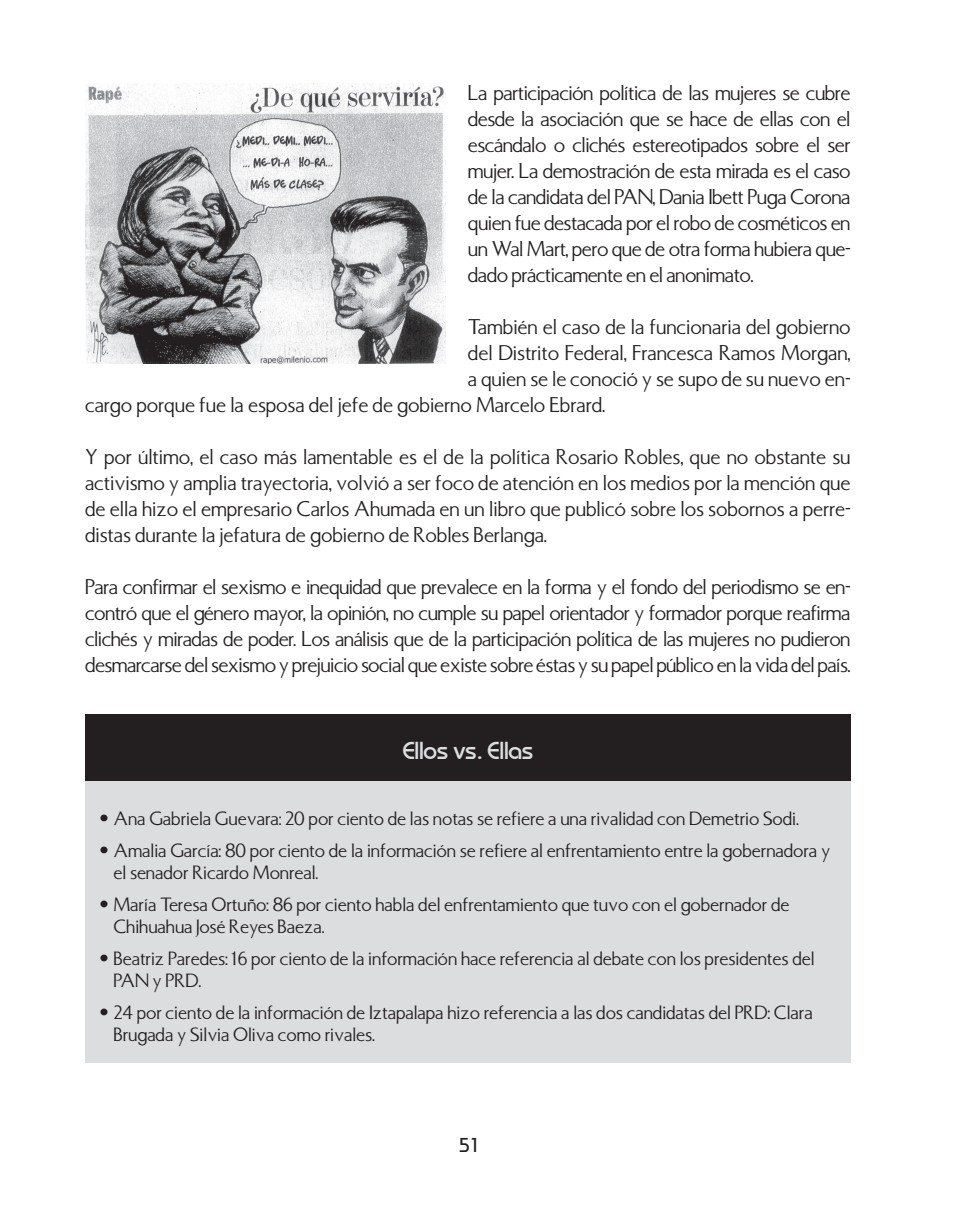
<style>
.page{position:relative;width:964px;height:1219px;background:#fff}
.page>*{position:absolute;margin:0;border:0;box-sizing:border-box;transform-origin:0 0}
.t1{font:800 22px "Unique";color:#dcdddf}
.t2{font:20px/26px "Basilea";color:#231f20;text-align:justify}
.t3{font:18px/22px "Basilea";color:#231f20}
.t4{font:18px "Unique";color:#231f20}
.s1{font-family:"Unique"}
</style>
<div class="page">
<img style="left:85px;top:84px;width:360px;height:279px">
<div style="left:85px;top:714px;width:765px;height:349px;background:#dcdddf"></div>
<div style="left:85px;top:714px;width:765px;height:66px;background:#231f20"></div>
<p class="t2" style="left:468px;top:81px;width:384px">La participación política de las mujeres se cubre desde la asociación que se hace de ellas con el escándalo o clichés estereotipados sobre el ser mujer. La demostración de esta mirada es el caso de la candidata del PAN, Dania Ibett Puga Corona quien fue destacada por el robo de cosméticos en un Wal Mart, pero que de otra forma hubiera que&shy;dado prácticamente en el anonimato.</p>
<p class="t2" style="left:468px;top:315px;width:384px">También el caso de la funcionaria del gobierno</p>
<p class="t2" style="left:468px;top:341px;width:384px">del Distrito Federal, Francesca Ramos Morgan,</p>
<p class="t2" style="left:468px;top:367px;width:384px">a quien se le conoció y se supo de su nuevo en-</p>
<p class="t2" style="left:85px;top:393px;width:522px">cargo porque fue la esposa del jefe de gobierno Marcelo Ebrard.</p>
<p class="t2" style="left:85px;top:445px;width:767px">Y por último, el caso más lamentable es el de la política Rosario Robles, que no obstante su activismo y amplia trayectoria, volvió a ser foco de atención en los medios por la mención que de ella hizo el empresario Carlos Ahumada en un libro que publicó sobre los sobornos a perre&shy;distas durante la jefatura de gobierno de Robles Berlanga.</p>
<p class="t2" style="left:85px;top:575px;width:767px">Para confirmar el sexismo e inequidad que prevalece en la forma y el fondo del periodismo se en&shy;contró que el género mayor, la opinión, no cumple su papel orientador y formador porque reafirma clichés y miradas de poder. Los análisis que de la participación política de las mujeres no pudieron desmarcarse del sexismo y prejuicio social que existe sobre éstas y su papel público en la vida del país.</p>
<p class="t1" style="left:403px;top:736px;width:132px">Ellos vs. Ellas</p>
<p class="t3" style="left:99px;top:809px;width:701px"><span class="s1">•</span> Ana Gabriela Guevara: 20 por ciento de las notas se refiere a una rivalidad con Demetrio Sodi.</p>
<p class="t3" style="left:113px;top:841px;width:718px;text-indent:-14px"><span class="s1">•</span> Amalia García: 80 por ciento de la información se refiere al enfrentamiento entre la gobernadora y el senador Ricardo Monreal.</p>
<p class="t3" style="left:113px;top:895px;width:677px;text-indent:-14px"><span class="s1">•</span> María Teresa Ortuño: 86 por ciento habla del enfrentamiento que tuvo con el gobernador de<br>Chihuahua José Reyes Baeza.</p>
<p class="t3" style="left:113px;top:949px;width:702px;text-indent:-14px"><span class="s1">•</span> Beatriz Paredes: 16 por ciento de la información hace referencia al debate con los presidentes del<br>PAN y PRD.</p>
<p class="t3" style="left:113px;top:1003px;width:701px;text-indent:-14px"><span class="s1">•</span> 24 por ciento de la información de Iztapalapa hizo referencia a las dos candidatas del PRD: Clara<br>Brugada y Silvia Oliva como rivales.</p>
<p class="t4" style="left:459px;top:1133px;width:20px">51</p>
</div>
